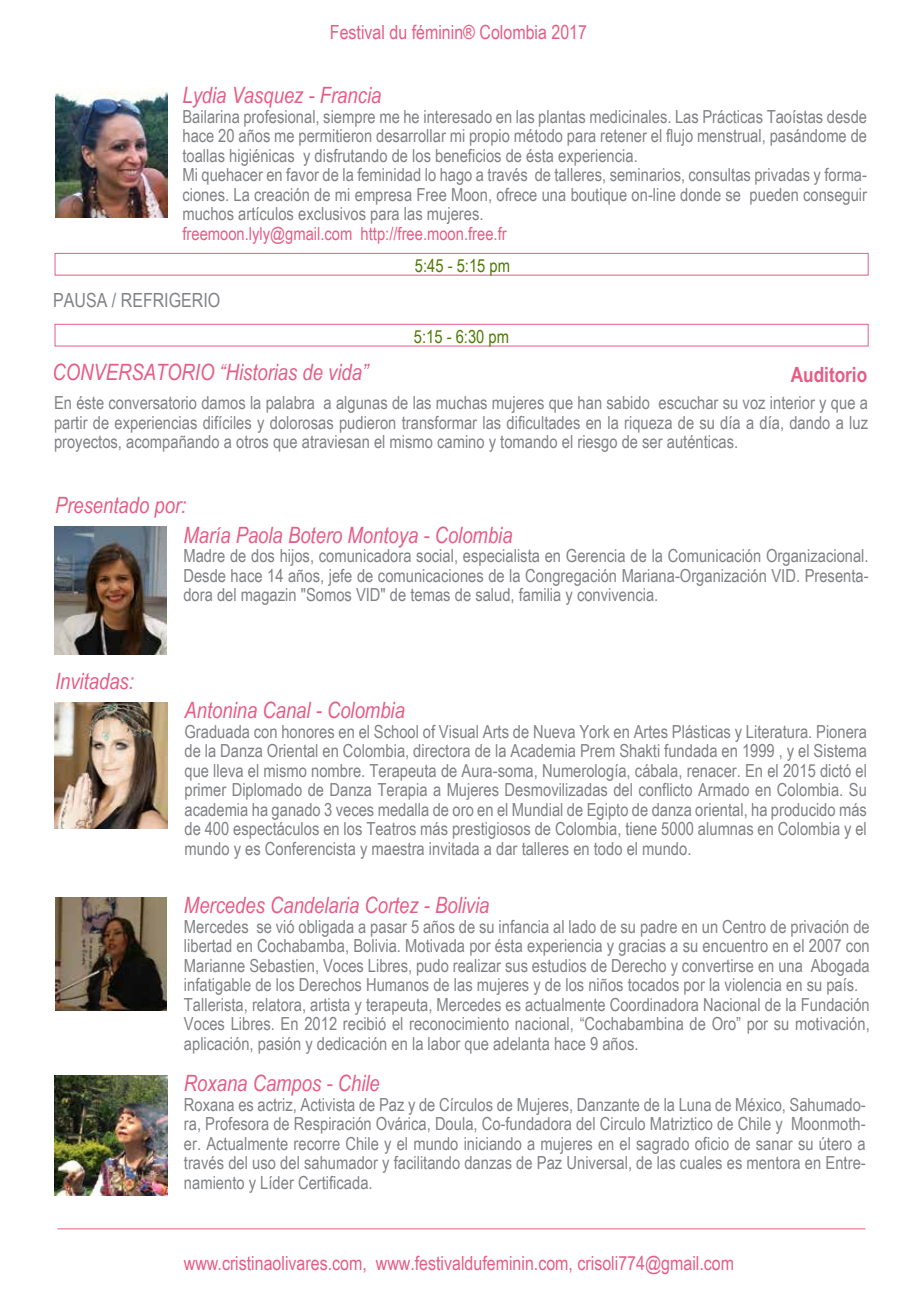
<style>
.page{position:relative;width:918px;height:1301px;background:#fff}
.page>*{position:absolute;margin:0;border:0;box-sizing:border-box;transform-origin:0 0}
.t1{font:italic 22.5px "Arial Narrow";color:#e55d85}
.t2{font:700 21px "Arial Narrow";color:#e55d85}
.t3{font:19.5px "Arial Narrow";color:#e55d85}
.t4{font:19.5px "Arial Narrow";color:#808285}
.t5{font:18px/19.5px "Arial Narrow";color:#808285;text-align:justify}
.t6{font:18px "Arial Narrow";color:#e55d85}
.t7{font:18px "Arial Narrow";color:#4f7a04}
</style>
<div class="page">
<hr style="left:57px;top:1228px;width:809px;height:1px;background:#e55d85">
<img style="left:55px;top:88px;width:112px;height:130px">
<div style="left:55px;top:253px;width:813px;height:22px;border:1px solid #e55d85"></div>
<div style="left:55px;top:324px;width:813px;height:22px;border:1px solid #e55d85"></div>
<img style="left:54px;top:527px;width:112px;height:127px">
<img style="left:55px;top:702px;width:112px;height:127px">
<img style="left:55px;top:1075px;width:112px;height:120px">
<img style="left:55px;top:897px;width:111px;height:113px">
<p class="t3" style="left:330px;top:21px;width:259px">Festival du féminin® Colombia 2017</p>
<p class="t1" style="left:182px;top:83px;width:200px">Lydia Vasquez - Francia</p>
<p class="t5" style="left:182px;top:106px;width:686px;text-align:left">Bailarina profesional, siempre me he interesado en las plantas medicinales. Las Prácticas Taoístas desde hace 20 años me permitieron desarrollar mi propio método para retener el flujo menstrual, pasándome de toallas higiénicas y disfrutando de los beneficios de ésta experiencia.<br>Mi quehacer en favor de la feminidad lo hago a través de talleres, seminarios, consultas privadas y forma&shy;ciones. La creación de mi empresa Free Moon, ofrece una boutique on-line donde se pueden conseguir muchos artículos exclusivos para las mujeres.</p>
<p class="t6" style="left:182px;top:223px;width:326px">freemoon.lyly@gmail.com http://free.moon.free.fr</p>
<p class="t7" style="left:415px;top:255px;width:97px">5:45 - 5:15 pm</p>
<p class="t4" style="left:53px;top:289px;width:169px">PAUSA / REFRIGERIO</p>
<p class="t1" style="left:52px;top:360px;width:317px">CONVERSATORIO “Historias de vida”</p>
<p class="t7" style="left:414px;top:326px;width:97px">5:15 - 6:30 pm</p>
<p class="t2" style="left:791px;top:359px;width:78px">Auditorio</p>
<p class="t5" style="left:54px;top:393px;width:816px">En éste conversatorio damos la palabra a algunas de las muchas mujeres que han sabido escuchar su voz interior y que a partir de experiencias difíciles y dolorosas pudieron transformar las dificultades en la riqueza de su día a día, dando a luz proyectos, acompañando a otros que atraviesan el mismo camino y tomando el riesgo de ser auténticas.</p>
<p class="t1" style="left:55px;top:492px;width:133px">Presentado por:</p>
<p class="t1" style="left:55px;top:669px;width:80px">Invitadas:</p>
<p class="t1" style="left:183px;top:522px;width:331px">María Paola Botero Montoya - Colombia</p>
<p class="t5" style="left:183px;top:546px;width:687px">Madre de dos hijos, comunicadora social, especialista en Gerencia de la Comunicación Organizacional.<br>Desde hace 14 años, jefe de comunicaciones de la Congregación Mariana-Organización VID. Presenta&shy;dora del magazin "Somos VID" de temas de salud, familia y convivencia.</p>
<p class="t1" style="left:184px;top:698px;width:222px">Antonina Canal - Colombia</p>
<p class="t5" style="left:184px;top:722px;width:684px">Graduada con honores en el School of Visual Arts de Nueva York en Artes Plásticas y Literatura. Pionera de la Danza Oriental en Colombia, directora de la Academia Prem Shakti fundada en 1999 , y el Sistema que lleva el mismo nombre. Terapeuta de Aura-soma, Numerología, cábala, renacer. En el 2015 dictó el primer Diplomado de Danza Terapia a Mujeres Desmovilizadas del conflicto Armado en Colombia. Su academia ha ganado 3 veces medalla de oro en el Mundial de Egipto de danza oriental, ha producido más de 400 espectáculos en los Teatros más prestigiosos de Colombia, tiene 5000 alumnas en Colombia y el mundo y es Conferencista y maestra invitada a dar talleres en todo el mundo.</p>
<p class="t1" style="left:184px;top:892px;width:307px">Mercedes Candelaria Cortez - Bolivia</p>
<p class="t5" style="left:184px;top:916px;width:687px;text-align:left">Mercedes se vió obligada a pasar 5 años de su infancia al lado de su padre en un Centro de privación de libertad en Cochabamba, Bolivia. Motivada por ésta experiencia y gracias a su encuentro en el 2007 con Marianne Sebastien, Voces Libres, pudo realizar sus estudios de Derecho y convertirse en una Abogada infatigable de los Derechos Humanos de las mujeres y de los niños tocados por la violencia en su país.<br>Tallerista, relatora, artista y terapeuta, Mercedes es actualmente Coordinadora Nacional de la Fundación Voces Libres. En 2012 recibió el reconocimiento nacional, “Cochabambina de Oro” por su motivación, aplicación, pasión y dedicación en la labor que adelanta hace 9 años.</p>
<p class="t1" style="left:184px;top:1070px;width:197px">Roxana Campos - Chile</p>
<p class="t5" style="left:184px;top:1094px;width:683px">Roxana es actriz, Activista de Paz y de Círculos de Mujeres, Danzante de la Luna de México, Sahumado&shy;ra, Profesora de Respiración Ovárica, Doula, Co-fundadora del Circulo Matriztico de Chile y Moonmoth&shy;er. Actualmente recorre Chile y el mundo iniciando a mujeres en el sagrado oficio de sanar su útero a través del uso del sahumador y facilitando danzas de Paz Universal, de las cuales es mentora en Entre&shy;namiento y Líder Certificada.</p>
<p class="t3" style="left:184px;top:1251px;width:552px">www.cristinaolivares.com, www.festivaldufeminin.com, crisoli774@gmail.com</p>
</div>
